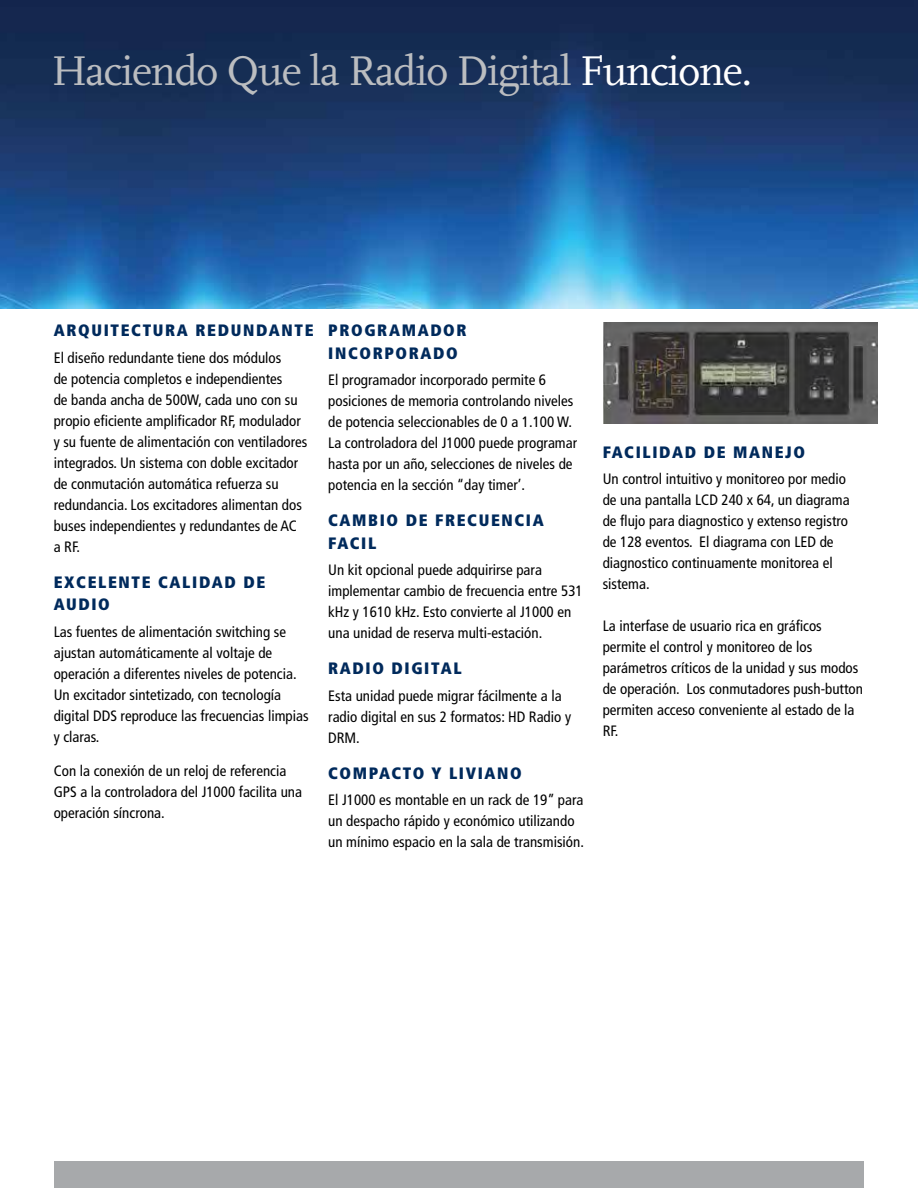
<style>
.page{position:relative;width:918px;height:1188px;background:#fff}
.page>*{position:absolute;margin:0;border:0;box-sizing:border-box;transform-origin:0 0}
.t1{font:43.35px "Scala Pro";letter-spacing:-.03em;color:#bbbdc0}
.t2{font:900 condensed 16.5px/22.5px "Frutiger LT Std";letter-spacing:.1em;color:#002a5c}
.t3{font:condensed 15px/21px "Frutiger LT Std";color:#000}
.s1{color:#fff}
</style>
<div class="page">
<img style="left:0;top:0;width:918px;height:309px">
<div style="left:54px;top:1161px;width:810px;height:27px;background:#a7a9ab"></div>
<img style="left:603px;top:323px;width:274px;height:101px">
<h1 class="t1" style="left:51px;top:46px;width:703px">Haciendo Que la Radio Digital <span class="s1">Funcione.</span></h1>
<p class="t2" style="left:54px;top:319px;width:261px">ARQUITECTURA REDUNDANTE</p>
<p class="t3" style="left:54px;top:347px;width:255px">El diseño redundante tiene dos módulos<br>de potencia completos e independientes<br>de banda ancha de 500W, cada uno con su propio eficiente amplificador RF, modulador y su fuente de alimentación con ventiladores integrados. Un sistema con doble excitador de conmutación automática refuerza su redundancia. Los excitadores alimentan dos buses independientes y redundantes de AC a RF.</p>
<p class="t2" style="left:54px;top:571px;width:213px">EXCELENTE CALIDAD DE<br>AUDIO</p>
<p class="t3" style="left:54px;top:621px;width:256px">Las fuentes de alimentación switching se ajustan automáticamente al voltaje de operación a diferentes niveles de potencia.<br>Un excitador sintetizado, con tecnología digital DDS reproduce las frecuencias limpias y claras.</p>
<p class="t3" style="left:54px;top:761px;width:250px">Con la conexión de un reloj de referencia<br>GPS a la controladora del J1000 facilita una operación síncrona.</p>
<p class="t2" style="left:328px;top:319px;width:140px">PROGRAMADOR<br>INCORPORADO</p>
<p class="t3" style="left:328px;top:370px;width:250px">El programador incorporado permite 6 posiciones de memoria controlando niveles de potencia seleccionables de 0 a 1.100 W.<br>La controladora del J1000 puede programar hasta por un año, selecciones de niveles de potencia en la sección “day timer’.</p>
<p class="t2" style="left:328px;top:509px;width:217px">CAMBIO DE FRECUENCIA<br>FACIL</p>
<p class="t3" style="left:328px;top:560px;width:256px">Un kit opcional puede adquirirse para implementar cambio de frecuencia entre 531 kHz y 1610 kHz. Esto convierte al J1000 en una unidad de reserva multi-estación.</p>
<p class="t2" style="left:328px;top:657px;width:135px">RADIO DIGITAL</p>
<p class="t3" style="left:328px;top:685px;width:244px">Esta unidad puede migrar fácilmente a la radio digital en sus 2 formatos: HD Radio y<br>DRM.</p>
<p class="t2" style="left:328px;top:761px;width:195px">COMPACTO Y LIVIANO</p>
<p class="t3" style="left:328px;top:789px;width:257px">El J1000 es montable en un rack de 19” para un despacho rápido y económico utilizando un mínimo espacio en la sala de transmisión.</p>
<p class="t2" style="left:603px;top:441px;width:204px">FACILIDAD DE MANEJO</p>
<p class="t3" style="left:603px;top:469px;width:248px">Un control intuitivo y monitoreo por medio de una pantalla LCD 240 x 64, un diagrama de flujo para diagnostico y extenso registro de 128 eventos. El diagrama con LED de diagnostico continuamente monitorea el sistema.</p>
<p class="t3" style="left:603px;top:616px;width:262px">La interfase de usuario rica en gráficos permite el control y monitoreo de los parámetros críticos de la unidad y sus modos de operación. Los conmutadores push-button permiten acceso conveniente al estado de la RF.</p>
</div>
